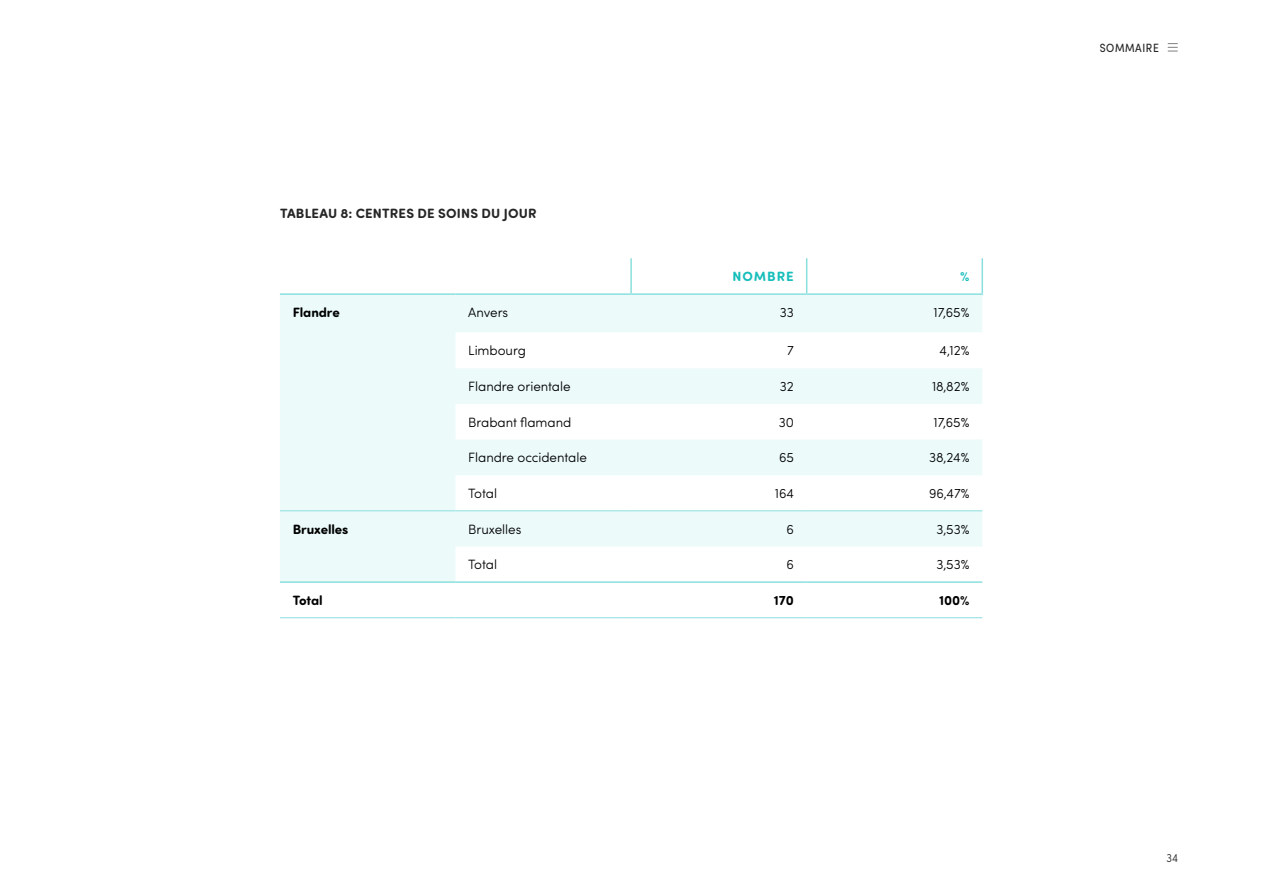
<style>
.page{position:relative;width:1263px;height:893px;background:#fff}
.page>*{position:absolute;margin:0;border:0;box-sizing:border-box;transform-origin:0 0}
.t1{font:300 13.5px "Sofia Pro Soft";letter-spacing:-.005em;color:#000}
.t2{font:700 13.5px "Sofia Pro Soft";letter-spacing:.015em;color:#262626}
.t3{font:700 13.5px "Sofia Pro Soft";letter-spacing:-.005em;color:#000}
.t4{font:700 13.5px "Sofia Pro Soft";letter-spacing:.07em;color:#17bebb}
.t5{font:condensed 12px "Sofia Pro";letter-spacing:.05em;color:#262626}
.t6{font:300 condensed 12px "Sofia Pro";color:#262626}
</style>
<div class="page">
<svg style="left:280px;top:295px;width:702px;height:286px;fill:#ecfafa"></svg>
<hr style="left:630px;top:258px;width:2px;height:35px;background:#8bdfdd">
<hr style="left:806px;top:258px;width:1px;height:35px;background:#8bdfdd">
<hr style="left:280px;top:510px;width:175px;height:1px;background:#8bdfdd">
<hr style="left:280px;top:581px;width:175px;height:2px;background:#8bdfdd">
<hr style="left:455px;top:581px;width:176px;height:2px;background:#8bdfdd">
<hr style="left:631px;top:581px;width:176px;height:2px;background:#8bdfdd">
<hr style="left:807px;top:581px;width:175px;height:2px;background:#8bdfdd">
<hr style="left:280px;top:617px;width:175px;height:1px;background:#8bdfdd">
<hr style="left:455px;top:617px;width:176px;height:1px;background:#8bdfdd">
<hr style="left:631px;top:617px;width:176px;height:1px;background:#8bdfdd">
<hr style="left:807px;top:617px;width:175px;height:1px;background:#8bdfdd">
<hr style="left:981px;top:258px;width:2px;height:35px;background:#8bdfdd">
<hr style="left:280px;top:293px;width:175px;height:2px;background:#8bdfdd">
<hr style="left:455px;top:293px;width:176px;height:2px;background:#8bdfdd">
<hr style="left:631px;top:293px;width:176px;height:2px;background:#8bdfdd">
<hr style="left:807px;top:293px;width:176px;height:2px;background:#8bdfdd">
<hr style="left:455px;top:510px;width:176px;height:1px;background:#8bdfdd">
<hr style="left:631px;top:510px;width:176px;height:1px;background:#8bdfdd">
<hr style="left:807px;top:510px;width:175px;height:1px;background:#8bdfdd">
<svg style="left:1168px;top:43px;width:9px;height:9px"></svg>
<p class="t2" style="left:280px;top:203px;width:258px">TABLEAU 8: CENTRES DE SOINS DU JOUR</p>
<p class="t4" style="left:732px;top:267px;width:63px">NOMBRE</p>
<p class="t4" style="left:960px;top:267px;width:11px">%</p>
<p class="t3" style="left:293px;top:302px;width:48px">Flandre</p>
<p class="t1" style="left:468px;top:303px;width:41px">Anvers</p>
<p class="t1" style="left:780px;top:303px;width:16px">33</p>
<p class="t1" style="left:934px;top:303px;width:37px">17,65%</p>
<p class="t1" style="left:468px;top:341px;width:59px">Limbourg</p>
<p class="t1" style="left:787px;top:341px;width:8px">7</p>
<p class="t1" style="left:940px;top:341px;width:31px">4,12%</p>
<p class="t1" style="left:468px;top:377px;width:104px">Flandre orientale</p>
<p class="t1" style="left:780px;top:377px;width:15px">32</p>
<p class="t1" style="left:932px;top:377px;width:39px">18,82%</p>
<p class="t1" style="left:468px;top:413px;width:105px">Brabant flamand</p>
<p class="t1" style="left:779px;top:413px;width:17px">30</p>
<p class="t1" style="left:934px;top:413px;width:37px">17,65%</p>
<p class="t1" style="left:468px;top:449px;width:120px">Flandre occidentale</p>
<p class="t1" style="left:779px;top:449px;width:16px">65</p>
<p class="t1" style="left:929px;top:449px;width:42px">38,24%</p>
<p class="t1" style="left:468px;top:484px;width:30px">Total</p>
<p class="t1" style="left:775px;top:484px;width:21px">164</p>
<p class="t1" style="left:929px;top:484px;width:42px">96,47%</p>
<p class="t3" style="left:293px;top:519px;width:57px">Bruxelles</p>
<p class="t1" style="left:468px;top:520px;width:55px">Bruxelles</p>
<p class="t1" style="left:786px;top:520px;width:9px">6</p>
<p class="t1" style="left:936px;top:520px;width:34px">3,53%</p>
<p class="t1" style="left:468px;top:556px;width:30px">Total</p>
<p class="t1" style="left:786px;top:556px;width:9px">6</p>
<p class="t1" style="left:936px;top:556px;width:34px">3,53%</p>
<p class="t3" style="left:293px;top:590px;width:31px">Total</p>
<p class="t3" style="left:774px;top:590px;width:22px">170</p>
<p class="t3" style="left:939px;top:590px;width:32px">100%</p>
<p class="t5" style="left:1100px;top:40px;width:61px">SOMMAIRE</p>
<p class="t6" style="left:1166px;top:850px;width:13px">34</p>
</div>
